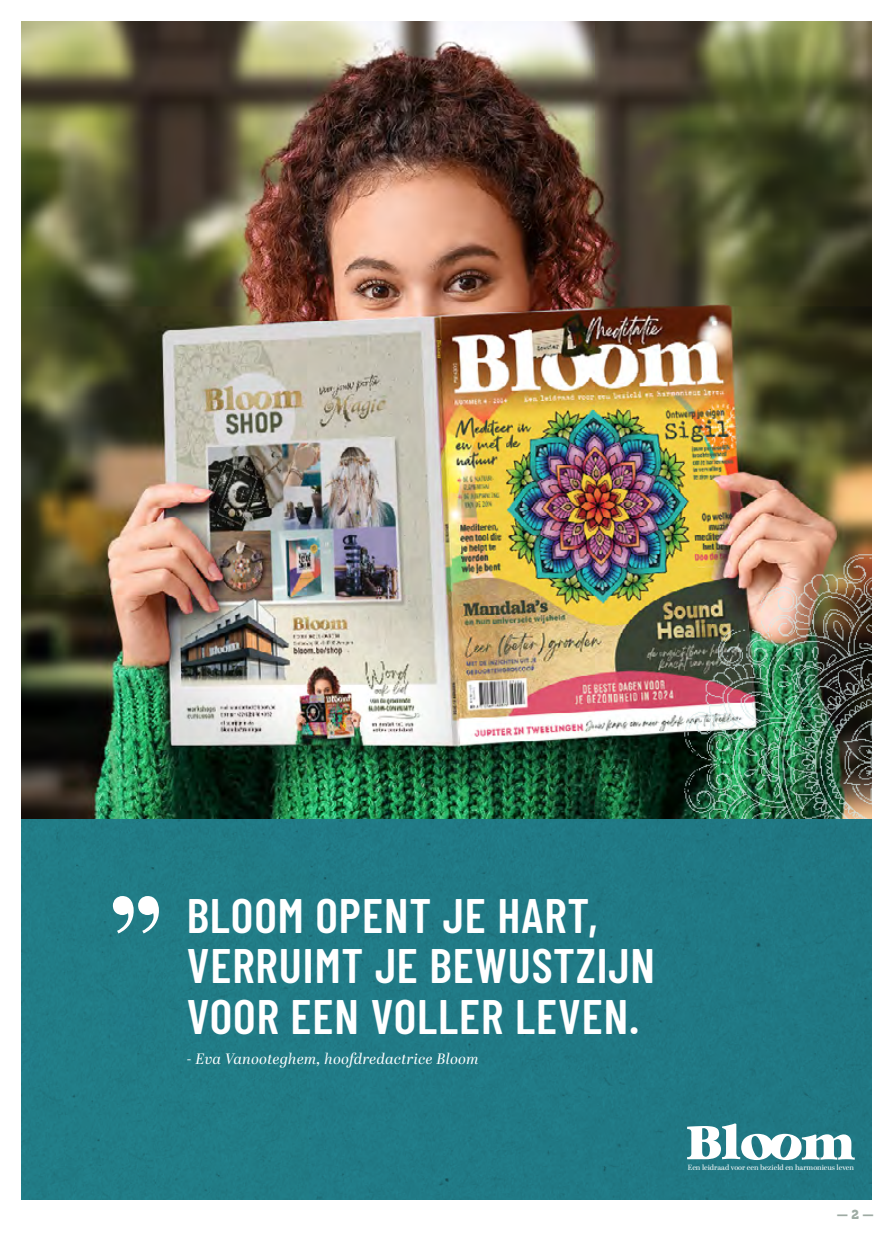
<style>
.page{position:relative;width:893px;height:1234px;background:#fff}
.page>*{position:absolute;margin:0;border:0;box-sizing:border-box;transform-origin:0 0}
.t1{font:148.5px "Playfair Display";color:#fff}
.t2{font:600 48.3px/50.1px "Barlow Condensed";letter-spacing:.02em;color:#fff}
.t3{font:italic 15px "Abril Display";letter-spacing:.03em;color:#fff}
.t4{font:12.9px "Museo 900";color:#9eaba3}
.t5{font:7.5px "Abril Display";color:#fff}
</style>
<div class="page">
<div style="left:21px;top:818px;width:851px;height:381px;background:#207a85"></div>
<img style="left:21px;top:21px;width:851px;height:797px">
<img style="left:640px;top:508px;width:232px;height:310px">
<svg style="left:687px;top:1123px;width:168px;height:36px"></svg>
<h1 class="t1" style="left:105px;top:831px;width:63px">”</h1>
<p class="t2" style="left:187px;top:887px;width:470px">BLOOM OPENT JE HART,<br>VERRUIMT JE BEWUSTZIJN</p>
<p class="t2" style="left:187px;top:987px;width:454px">VOOR EEN VOLLER LEVEN.</p>
<p class="t3" style="left:187px;top:1048px;width:294px">- Eva Vanooteghem, hoofdredactrice Bloom</p>
<p class="t5" style="left:688px;top:1161px;width:168px">Een leidraad voor een bezield en harmonieus leven</p>
<p class="t4" style="left:837px;top:1206px;width:38px">— 2 —</p>
</div>
